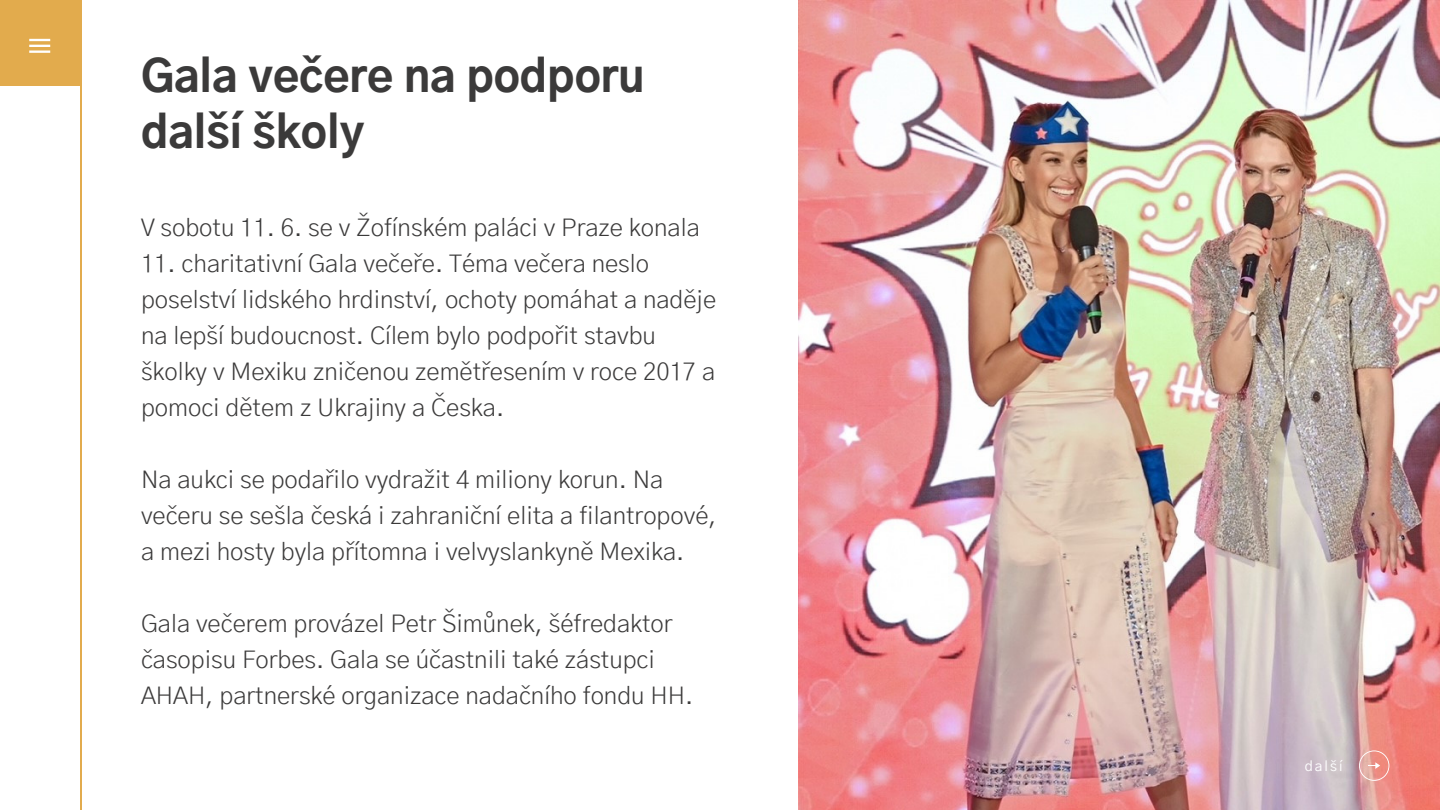
<style>
.page{position:relative;width:1440px;height:810px;background:#fff}
.page>*{position:absolute;margin:0;border:0;box-sizing:border-box;transform-origin:0 0}
.t1{font:800 43.8px/56.2px "Gothic A1";color:#3b3a3a}
.t2{font:300 24.2px/36px "Gothic A1";color:#3b3a3a}
.t3{font:14px "Gothic A1";letter-spacing:.145em;color:#fff}
</style>
<div class="page">
<div style="left:0;top:0;width:81px;height:81px;background:#e2ab4d"></div>
<hr style="left:81px;top:0;width:1px;height:810px;background:#e2ab4d">
<div style="left:0;top:5px;width:80px;height:81px;background:#e2ab4d"></div>
<hr style="left:29px;top:51px;width:21px;height:2px;background:#fff">
<hr style="left:29px;top:45px;width:21px;height:2px;background:#fff">
<hr style="left:29px;top:39px;width:21px;height:2px;background:#fff">
<hr style="left:80px;top:5px;width:1px;height:805px;background:#e2ab4d">
<img style="left:799px;top:0;width:641px;height:810px">
<svg style="left:1359px;top:750px;width:45px;height:45px;background:#eb9790"></svg>
<p class="t1" style="left:141px;top:51px;width:505px">Gala večere na podporu další školy</p>
<p class="t2" style="left:141px;top:211px;width:560px">V sobotu 11. 6. se v Žofínském paláci v Praze konala</p>
<p class="t2" style="left:141px;top:247px;width:577px">11. charitativní Gala večeře. Téma večera neslo poselství lidského hrdinství, ochoty pomáhat a naděje na lepší budoucnost. Cílem bylo podpořit stavbu školky v Mexiku zničenou zemětřesením v roce 2017 a pomoci dětem z Ukrajiny a Česka.</p>
<p class="t2" style="left:141px;top:463px;width:577px">Na aukci se podařilo vydražit 4 miliony korun. Na večeru se sešla česká i zahraniční elita a filantropové, a mezi hosty byla přítomna i velvyslankyně Mexika.</p>
<p class="t2" style="left:141px;top:607px;width:554px">Gala večerem provázel Petr Šimůnek, šéfredaktor časopisu Forbes. Gala se účastnili také zástupci<br>AHAH, partnerské organizace nadačního fondu HH.</p>
<p class="t3" style="left:1305px;top:760px;width:39px">další</p>
</div>
